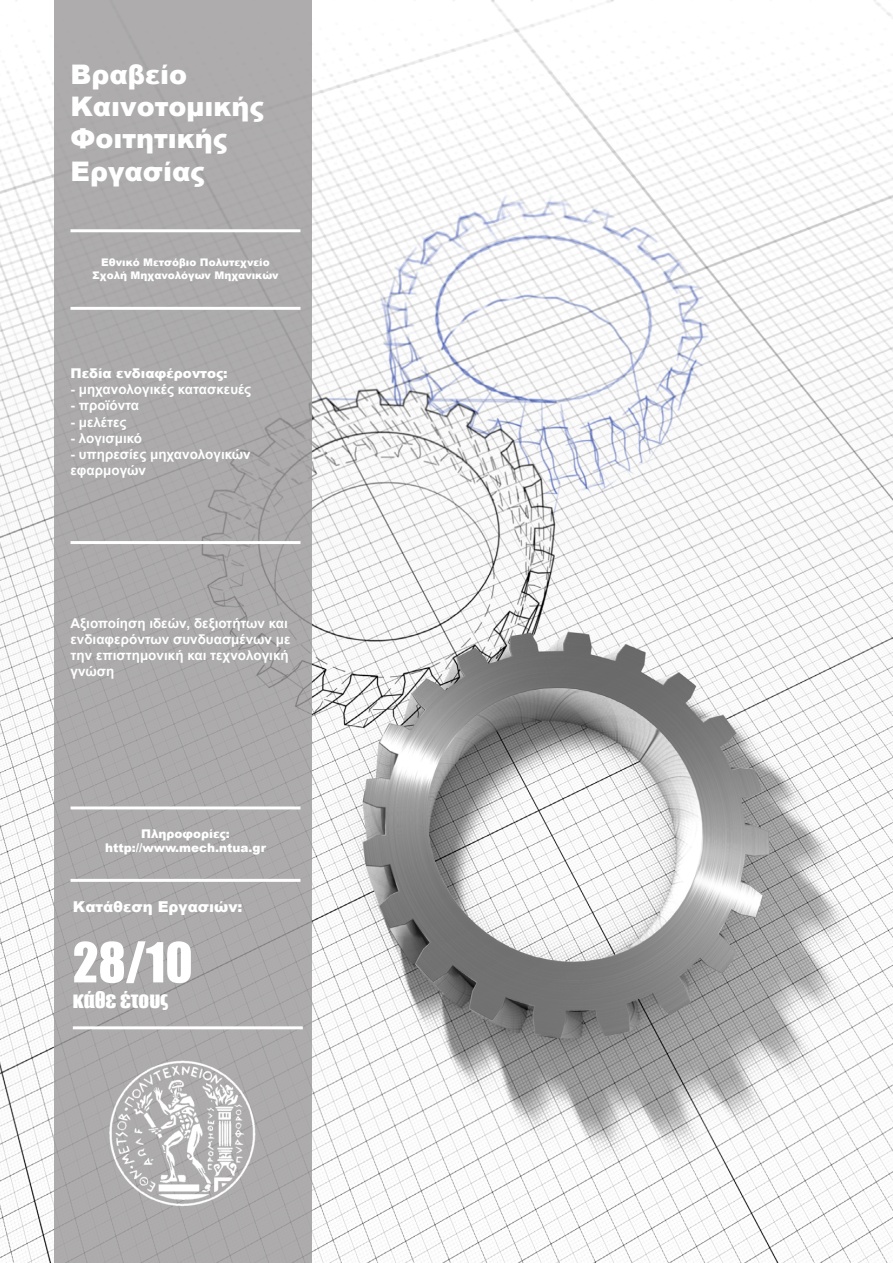
<style>
.page{position:relative;width:893px;height:1263px;background:#fff}
.page>*{position:absolute;margin:0;border:0;box-sizing:border-box;transform-origin:0 0}
.t1{font:51px "Impact";color:#fff}
.t2{font:900 27px/32.4px "Arial";color:#fff}
.t3{font:21px "Impact";color:#fff}
.t4{font:900 15px "Arial";color:#fff}
.t5{font:700 13.5px/16.2px "Arial";color:#fff}
.t6{font:900 13.5px "Arial";color:#fff}
.t7{font:900 12px/14.4px "Arial";color:#fff;text-align:center}
.t8{font:900 10.5px/12.6px "Arial";color:#fff;text-align:center}
</style>
<div class="page">
<img style="left:0;top:0;width:893px;height:1263px">
<div style="left:54px;top:0;width:258px;height:1263px;background:#adabac"></div>
<img style="left:108px;top:1059px;width:149px;height:148px">
<hr style="left:70px;top:229px;width:230px;height:3px;background:#fff">
<hr style="left:70px;top:307px;width:230px;height:3px;background:#fff">
<hr style="left:70px;top:541px;width:230px;height:3px;background:#fff">
<hr style="left:70px;top:806px;width:230px;height:3px;background:#fff">
<hr style="left:73px;top:1026px;width:230px;height:3px;background:#fff">
<hr style="left:70px;top:879px;width:230px;height:3px;background:#fff">
<h2 class="t2" style="left:70px;top:57px;width:195px">Βραβείο<br>Καινοτομικής<br>Φοιτητικής<br>Εργασίας</h2>
<p class="t8" style="left:92px;top:256px;width:188px">Εθνικό Μετσόβιο Πολυτεχνείο<br>Σχολή Μηχανολόγων Μηχανικών</p>
<p class="t6" style="left:70px;top:363px;width:159px">Πεδία ενδιαφέροντος:</p>
<p class="t5" style="left:70px;top:381px;width:182px">- μηχανολογικές κατασκευές</p>
<p class="t5" style="left:70px;top:398px;width:70px">- προϊόντα</p>
<p class="t5" style="left:70px;top:414px;width:57px">- μελέτες</p>
<p class="t5" style="left:70px;top:430px;width:73px">- λογισμικό</p>
<p class="t5" style="left:70px;top:446px;width:182px">- υπηρεσίες μηχανολογικών εφαρμογών</p>
<p class="t5" style="left:70px;top:615px;width:222px">Αξιοποίηση ιδεών, δεξιοτήτων και ενδιαφερόντων συνδυασμένων με την επιστημονική και τεχνολογική γνώση</p>
<p class="t7" style="left:105px;top:826px;width:162px">Πληροφορίες: http://www.mech.ntua.gr</p>
<p class="t4" style="left:73px;top:896px;width:171px">Κατάθεση Εργασιών:</p>
<h1 class="t1" style="left:73px;top:923px;width:121px">28/10</h1>
<h3 class="t3" style="left:73px;top:983px;width:97px">κάθε έτους</h3>
</div>
